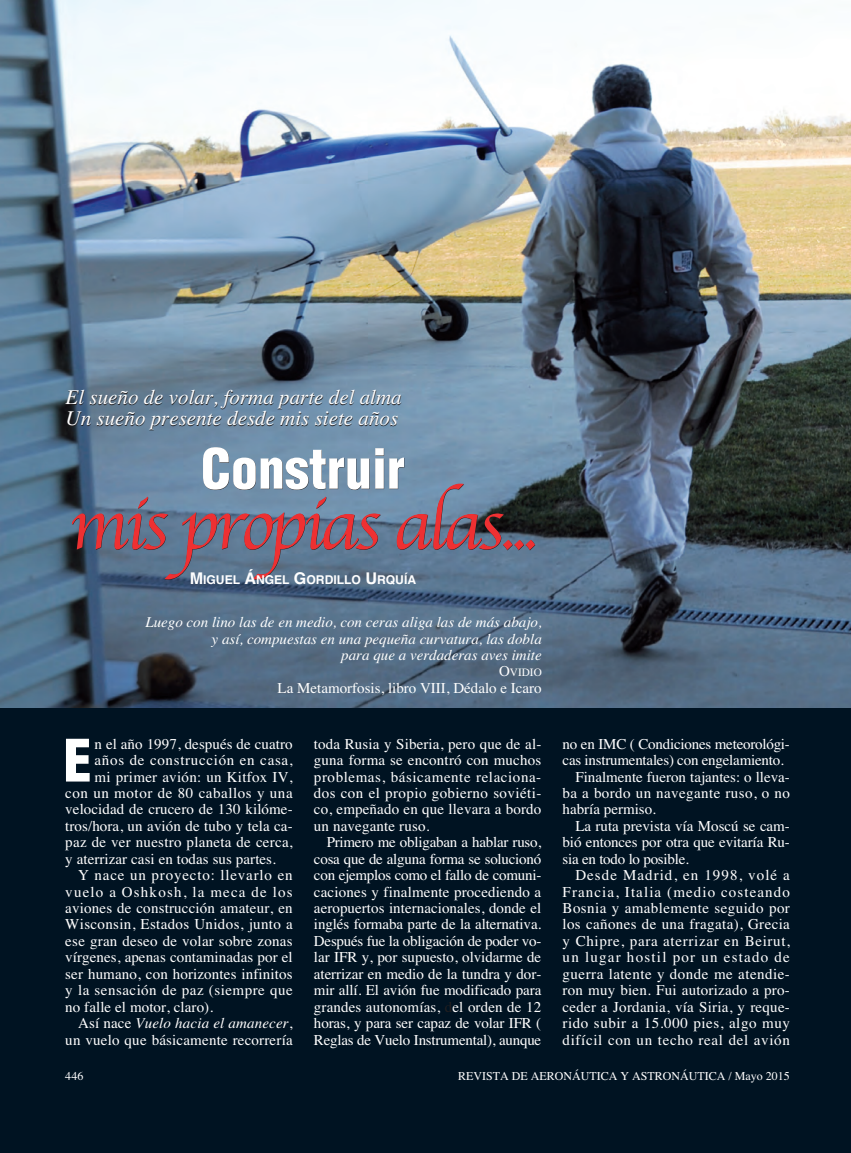
<style>
.page{position:relative;width:851px;height:1153px;background:#fff}
.page>*{position:absolute;margin:0;border:0;box-sizing:border-box;transform-origin:0 0}
.t1{font:75px "Apple Chancery";letter-spacing:-.055em;color:#ee3032}
.t2{font:900 condensed 57px "Helvetica";color:#fff}
.t3{font:900 condensed 54px "Helvetica";color:#fff}
.t4{font:italic 21px/21px "Times";color:#fff}
.t5{font:15px/16.5px "Times";letter-spacing:.01em;color:#fff;text-align:justify}
.t6{font:italic 15px/16.4px "Times";color:#fff;text-align:right}
.t7{font:15px "Times";letter-spacing:.03em;color:#fff}
.t8{font:15px "Times";letter-spacing:.045em;color:#fff}
.t9{font:15px "Times";letter-spacing:-.015em;color:#fff}
.t10{font:15px "Times";letter-spacing:-.01em;color:#fff}
.t11{font:15px "Times";letter-spacing:.075em;color:#fff}
.t12{font:15px "Times";letter-spacing:.04em;color:#fff}
.t13{font:15px "Times";letter-spacing:.035em;color:#fff}
.t14{font:15px "Times";letter-spacing:.055em;color:#fff}
.t15{font:15px "Times";letter-spacing:.085em;color:#fff}
.t16{font:15px "Times";letter-spacing:.08em;color:#fff}
.t17{font:15px "Times";letter-spacing:.07em;color:#fff}
.t18{font:700 12.15px "Helvetica";color:#fff}
.t19{font:12px "Times";color:#fff}
.t20{font:11.25px "Times";color:#fff}
.s1{font-size:16.2px}
.s2{font-size:15px}
.s3{font-style:normal}
.s4{color:#231f20}
</style>
<div class="page">
<div style="left:0;top:674px;width:850px;height:478px;background:#001322"></div>
<img style="left:0;top:0;width:850px;height:707px">
<h3 class="t4" style="left:66px;top:389px;width:337px">El sueño de volar, forma parte del alma<br>Un sueño presente desde mis siete años</h3>
<h3 class="t3" style="left:201px;top:448px;width:205px">Construir</h3>
<h1 class="t1" style="left:68px;top:478px;width:470px">mis propias alas...</h1>
<p class="t18" style="left:190px;top:575px;width:228px"><span class="s1">M</span>IGUEL <span class="s1">Á</span>NGEL <span class="s1">G</span>ORDILLO <span class="s1">U</span>RQUÍA</p>
<p class="t6" style="left:145px;top:615px;width:398px">Luego con lino las de en medio, con ceras aliga las de más abajo, y así, compuestas en una pequeña curvatura, las dobla<br>para que a verdaderas aves imite</p>
<p class="t20" style="left:499px;top:668px;width:44px"><span class="s2">O</span>VIDIO</p>
<p class="t5" style="left:277px;top:681px;width:266px">La Metamorfosis, libro VIII, Dédalo e Icaro</p>
<h2 class="t2" style="left:63px;top:738px;width:30px">E</h2>
<p class="t5" style="left:95px;top:736px;width:200px">n el año 1997, después de cuatro</p>
<p class="t8" style="left:95px;top:754px;width:199px">años de construcción en casa,</p>
<p class="t5" style="left:95px;top:769px;width:199px">mi primer avión: un Kitfox IV,</p>
<p class="t13" style="left:65px;top:787px;width:229px">con un motor de 80 caballos y una</p>
<p class="t5" style="left:65px;top:802px;width:229px">velocidad de crucero de 130 kilóme-</p>
<p class="t5" style="left:65px;top:818px;width:229px">tros/hora, un avión de tubo y tela ca-</p>
<p class="t5" style="left:65px;top:835px;width:229px">paz de ver nuestro planeta de cerca,</p>
<p class="t5" style="left:65px;top:851px;width:212px">y aterrizar casi en todas sus partes.</p>
<p class="t14" style="left:78px;top:869px;width:216px">Y nace un proyecto: llevarlo en</p>
<p class="t16" style="left:65px;top:886px;width:229px">vuelo a Oshkosh, la meca de los</p>
<p class="t5" style="left:65px;top:901px;width:229px">aviones de construcción amateur, en</p>
<p class="t5" style="left:65px;top:917px;width:229px">Wisconsin, Estados Unidos, junto a</p>
<p class="t5" style="left:65px;top:933px;width:229px">ese gran deseo de volar sobre zonas</p>
<p class="t5" style="left:65px;top:950px;width:229px">vírgenes, apenas contaminadas por el</p>
<p class="t5" style="left:65px;top:966px;width:229px">ser humano, con horizontes infinitos</p>
<p class="t7" style="left:65px;top:984px;width:229px">y la sensación de paz (siempre que</p>
<p class="t5" style="left:65px;top:999px;width:149px">no falle el motor, claro).</p>
<p class="t6" style="left:78px;top:1016px;width:216px"><span class="s3">Así nace</span> Vuelo hacia el amanecer<span class="s3">,</span></p>
<p class="t5" style="left:65px;top:1032px;width:229px">un vuelo que básicamente recorrería</p>
<p class="t5" style="left:314px;top:736px;width:229px">toda Rusia y Siberia, pero que de al&shy;guna forma se encontró con muchos problemas, básicamente relaciona&shy;dos con el propio gobierno soviéti&shy;co, empeñado en que llevara a bordo un navegante ruso.</p>
<p class="t5" style="left:314px;top:835px;width:229px;text-indent:13px">Primero me obligaban a hablar ruso, cosa que de alguna forma se solucionó con ejemplos como el fallo de comuni&shy;caciones y finalmente procediendo a aeropuertos internacionales, donde el inglés formaba parte de la alternativa.<br>Después fue la obligación de poder vo&shy;lar IFR y, por supuesto, olvidarme de aterrizar en medio de la tundra y dor&shy;mir allí. El avión fue modificado para grandes autonomías, <span class="s4">d</span>el orden de 12 horas, y para ser capaz de volar IFR ( Reglas de Vuelo Instrumental), aunque</p>
<p class="t9" style="left:562px;top:738px;width:229px">no en IMC ( Condiciones meteorológi-</p>
<p class="t9" style="left:562px;top:754px;width:223px">cas instrumentales) con engelamiento.</p>
<p class="t5" style="left:575px;top:769px;width:216px">Finalmente fueron tajantes: o lleva-</p>
<p class="t5" style="left:562px;top:786px;width:229px">ba a bordo un navegante ruso, o no</p>
<p class="t5" style="left:562px;top:802px;width:95px">habría permiso.</p>
<p class="t5" style="left:575px;top:818px;width:216px">La ruta prevista vía Moscú se cam-</p>
<p class="t10" style="left:562px;top:836px;width:229px">bió entonces por otra que evitaría Ru-</p>
<p class="t9" style="left:562px;top:853px;width:128px">sia en todo lo posible.</p>
<p class="t17" style="left:575px;top:869px;width:216px">Desde Madrid, en 1998, volé a</p>
<p class="t11" style="left:562px;top:886px;width:229px">Francia, Italia (medio costeando</p>
<p class="t7" style="left:562px;top:902px;width:229px">Bosnia y amablemente seguido por</p>
<p class="t5" style="left:562px;top:917px;width:229px">los cañones de una fragata), Grecia</p>
<p class="t8" style="left:562px;top:935px;width:229px">y Chipre, para aterrizar en Beirut,</p>
<p class="t15" style="left:562px;top:951px;width:229px">un lugar hostil por un estado de</p>
<p class="t7" style="left:562px;top:968px;width:229px">guerra latente y donde me atendie-</p>
<p class="t5" style="left:562px;top:983px;width:229px">ron muy bien. Fui autorizado a pro-</p>
<p class="t5" style="left:562px;top:999px;width:229px">ceder a Jordania, vía Siria, y reque-</p>
<p class="t12" style="left:562px;top:1017px;width:229px">rido subir a 15.000 pies, algo muy</p>
<p class="t8" style="left:562px;top:1033px;width:229px">difícil con un techo real del avión</p>
<p class="t19" style="left:65px;top:1071px;width:19px">446</p>
<p class="t19" style="left:458px;top:1071px;width:333px">REVISTA DE AERONÁUTICA Y ASTRONÁUTICA / Mayo 2015</p>
</div>
